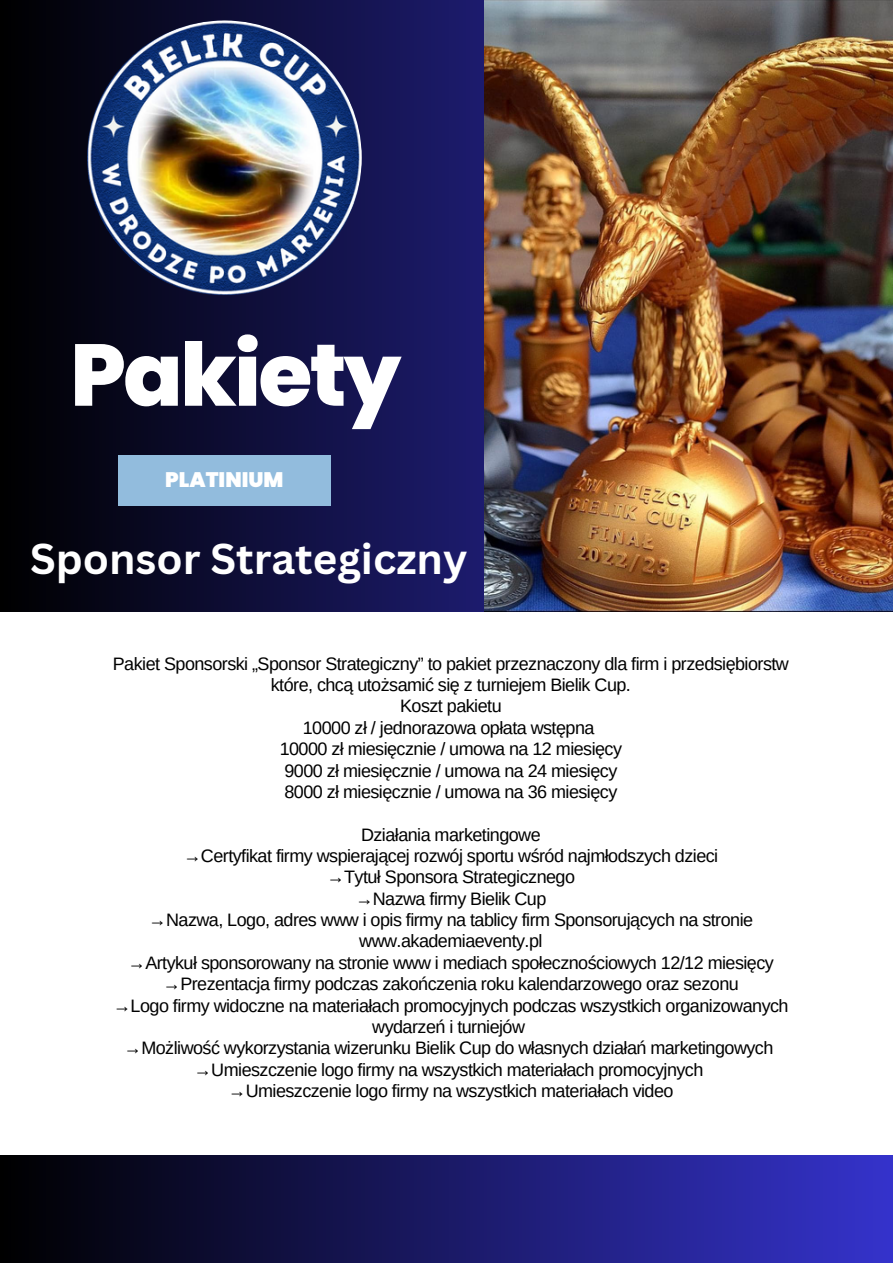
<style>
.page{position:relative;width:893px;height:1264px;background:#fff}
.page>*{position:absolute;margin:0;border:0;box-sizing:border-box;transform-origin:0 0}
.t1{font:800 87.45px "Poppins";letter-spacing:-.03em;color:#fff}
.t2{font:700 42px "Canva Sans";color:#fff}
.t3{font:900 21px "Poppins";color:#fff}
.t4{font:18px/21.3px "Arimo";letter-spacing:-.03em;color:#000;text-align:center}
</style>
<div class="page">
<div style="left:0;top:0;width:892px;height:1262px;background:linear-gradient(to right,#000,#3937cd)"></div>
<div style="left:0;top:612px;width:892px;height:542px;background:#fff"></div>
<img style="left:87px;top:20px;width:275px;height:275px;border-radius:50%">
<div style="left:118px;top:455px;width:213px;height:50px;background:#92bcdd"></div>
<img style="left:484px;top:0;width:408px;height:611px">
<p class="t1" style="left:70px;top:314px;width:332px">Pakiety</p>
<p class="t3" style="left:165px;top:465px;width:120px">PLATINIUM</p>
<p class="t2" style="left:30px;top:529px;width:439px">Sponsor Strategiczny</p>
<p class="t4" style="left:113px;top:652px;width:677px">Pakiet Sponsorski „Sponsor Strategiczny” to pakiet przeznaczony dla firm i przedsiębiorstw które, chcą utożsamić się z turniejem Bielik Cup.</p>
<p class="t4" style="left:400px;top:695px;width:103px">Koszt pakietu</p>
<p class="t4" style="left:303px;top:717px;width:293px">10000 zł / jednorazowa opłata wstępna</p>
<p class="t4" style="left:280px;top:738px;width:344px">10000 zł miesięcznie / umowa na 12 miesięcy</p>
<p class="t4" style="left:284px;top:759px;width:334px">9000 zł miesięcznie / umowa na 24 miesięcy</p>
<p class="t4" style="left:284px;top:781px;width:334px">8000 zł miesięcznie / umowa na 36 miesięcy</p>
<p class="t4" style="left:361px;top:823px;width:181px">Działania marketingowe</p>
<p class="t4" style="left:183px;top:845px;width:536px">→Certyfikat firmy wspierającej rozwój sportu wśród najmłodszych dzieci</p>
<p class="t4" style="left:326px;top:866px;width:250px">→Tytuł Sponsora Strategicznego</p>
<p class="t4" style="left:355px;top:887px;width:192px">→Nazwa firmy Bielik Cup</p>
<p class="t4" style="left:149px;top:909px;width:606px">→Nazwa, Logo, adres www i opis firmy na tablicy firm Sponsorujących na stronie www.akademiaeventy.pl</p>
<p class="t4" style="left:128px;top:951px;width:647px">→Artykuł sponsorowany na stronie www i mediach społecznościowych 12/12 miesięcy</p>
<p class="t4" style="left:163px;top:973px;width:577px">→Prezentacja firmy podczas zakończenia roku kalendarzowego oraz sezonu</p>
<p class="t4" style="left:113px;top:994px;width:676px">→Logo firmy widoczne na materiałach promocyjnych podczas wszystkich organizowanych wydarzeń i turniejów</p>
<p class="t4" style="left:124px;top:1037px;width:651px">→Możliwość wykorzystania wizerunku Bielik Cup do własnych działań marketingowych</p>
<p class="t4" style="left:194px;top:1058px;width:511px">→Umieszczenie logo firmy na wszystkich materiałach promocyjnych</p>
<p class="t4" style="left:228px;top:1080px;width:447px">→Umieszczenie logo firmy na wszystkich materiałach video</p>
</div>
